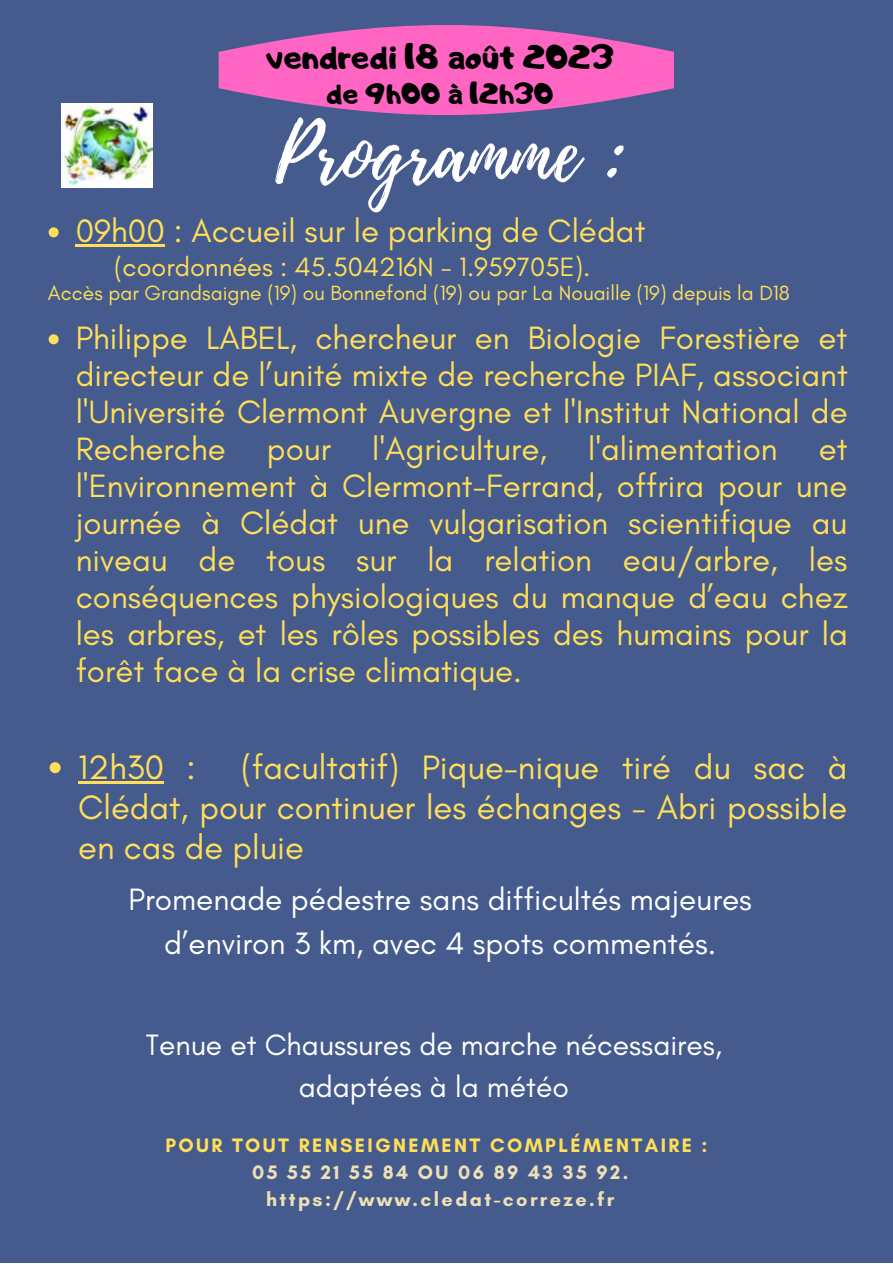
<style>
.page{position:relative;width:893px;height:1264px;background:#fff}
.page>*{position:absolute;margin:0;border:0;box-sizing:border-box;transform-origin:0 0}
.t1{font:79.35px "Playlist Script";color:#fff}
.t2{font:34.5px/39.9px "Glacial Indifference";color:#ffde59;text-align:justify}
.t3{font:33px/36.9px "Glacial Indifference";color:#ffde59;text-align:justify}
.t4{font:33px "Adigiana Toybox";color:#000}
.t5{font:31.5px/43.8px "Glacial Indifference";color:#fff;text-align:center}
.t6{font:30px/41.5px "Glacial Indifference";color:#fff;text-align:center}
.t7{font:28.5px "Adigiana Toybox";color:#000}
.t8{font:27px "Glacial Indifference";color:#ffde59}
.t9{font:21px "Glacial Indifference";color:#ffde59}
.t10{font:700 19.8px "Glacial Indifference";letter-spacing:.12em;color:#eee0b4}
.t11{font:700 19.8px "Glacial Indifference";letter-spacing:.12em;color:#ffde59}
</style>
<div class="page">
<div style="left:0;top:0;width:892px;height:1262px;background:#3f5689"></div>
<img style="left:61px;top:103px;width:91px;height:84px">
<svg style="left:219px;top:25px;width:454px;height:90px"></svg>
<svg style="left:49px;top:227px;width:10px;height:10px"></svg>
<hr style="left:76px;top:244px;width:89px;height:3px;background:#ffde59">
<svg style="left:49px;top:334px;width:10px;height:10px"></svg>
<svg style="left:50px;top:762px;width:11px;height:11px"></svg>
<hr style="left:78px;top:781px;width:86px;height:3px;background:#ffde59">
<p class="t4" style="left:265px;top:35px;width:350px">vendredi 18 août 2023</p>
<p class="t7" style="left:326px;top:74px;width:229px">de 9h00 à 12h30</p>
<p class="t1" style="left:275px;top:97px;width:351px">Programme :</p>
<p class="t3" style="left:76px;top:212px;width:571px">09h00 : Accueil sur le parking de Clédat</p>
<p class="t8" style="left:114px;top:251px;width:477px">(coordonnées : 45.504216N - 1.959705E).</p>
<p class="t9" style="left:48px;top:280px;width:743px">Accès par Grandsaigne (19) ou Bonnefond (19) ou par La Nouaille (19) depuis la D18</p>
<p class="t3" style="left:76px;top:319px;width:773px">Philippe LABEL, chercheur en Biologie Forestière et directeur de l’unité mixte de recherche PIAF, associant l'Université Clermont Auvergne et l'Institut National de Recherche pour l'Agriculture, l'alimentation et l'Environnement à Clermont-Ferrand, offrira pour une journée à Clédat une vulgarisation scientifique au niveau de tous sur la relation eau/arbre, les conséquences physiologiques du manque d’eau chez les arbres, et les rôles possibles des humains pour la forêt face à la crise climatique.</p>
<p class="t2" style="left:78px;top:747px;width:770px;text-indent:163px">(facultatif) Pique-nique tiré du sac à Clédat, pour continuer les échanges - Abri possible en cas de pluie</p>
<p class="t2" style="left:78px;top:747px;width:119px">12h30 :</p>
<p class="t5" style="left:128px;top:877px;width:625px">Promenade pédestre sans difficultés majeures d’environ 3 km, avec 4 spots commentés.</p>
<p class="t6" style="left:146px;top:1023px;width:577px">Tenue et Chaussures de marche nécessaires, adaptées à la météo</p>
<p class="t11" style="left:165px;top:1132px;width:543px">POUR TOUT RENSEIGNEMENT COMPLÉMENTAIRE :</p>
<p class="t10" style="left:252px;top:1159px;width:378px">05 55 21 55 84 OU 06 89 43 35 92.</p>
<p class="t10" style="left:266px;top:1186px;width:350px">https://www.cledat-correze.fr</p>
</div>
